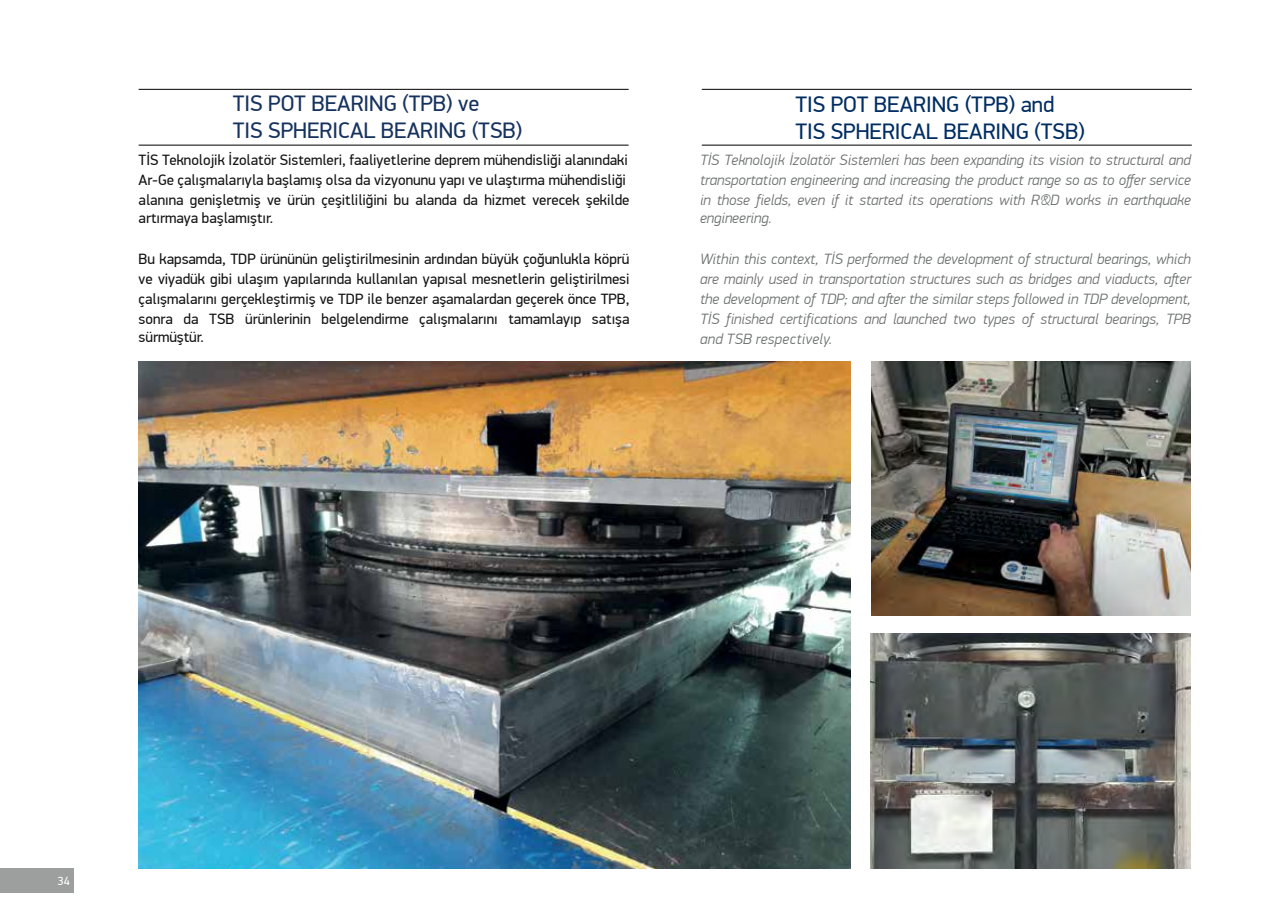
<style>
.page{position:relative;width:1276px;height:919px;background:#fff}
.page>*{position:absolute;margin:0;border:0;box-sizing:border-box;transform-origin:0 0}
.t1{font:22.5px/27px "PF Din Display Pro";color:#012d63}
.t2{font:22.5px/27px "PF Din Display Pro";color:#16325e}
.t3{font:italic 300 15px/20.1px "PF Din Display Pro";color:#6e7070;text-align:justify}
.t4{font:15px/20.1px "PF Din Display Pro";color:#121212}
.t5{font:12px "PF Din Display Pro";color:#fff}
.s1{font-size:13.5px}
</style>
<div class="page">
<img style="left:139px;top:361px;width:711px;height:507px">
<img style="left:871px;top:633px;width:319px;height:235px">
<img style="left:871px;top:361px;width:320px;height:254px">
<hr style="left:702px;top:145px;width:489px;height:1px;background:#000">
<hr style="left:139px;top:145px;width:489px;height:1px;background:#000">
<hr style="left:702px;top:89px;width:489px;height:1px;background:#000">
<hr style="left:139px;top:89px;width:489px;height:1px;background:#000">
<div style="left:0;top:868px;width:73px;height:25px;background:#9d9f9e"></div>
<h1 class="t2" style="left:233px;top:90px;width:291px">TIS POT BEARING (TPB) ve<br>TIS SPHERICAL BEARING (TSB)</h1>
<h1 class="t1" style="left:795px;top:91px;width:291px">TIS POT BEARING (TPB) and<br>TIS SPHERICAL BEARING (TSB)</h1>
<p class="t4" style="left:139px;top:150px;width:492px">TİS Teknolojik İzolatör Sistemleri, faaliyetlerine deprem mühendisliği alanındaki<br>Ar-Ge çalışmalarıyla başlamış olsa da vizyonunu yapı ve ulaştırma mühendisliği alanına genişletmiş ve ürün çeşitliliğini bu alanda da hizmet verecek şekilde</p>
<p class="t4" style="left:139px;top:208px;width:136px">artırmaya başlamıştır.</p>
<p class="t4" style="left:139px;top:249px;width:492px;text-align:justify">Bu kapsamda, TDP ürününün geliştirilmesinin ardından büyük çoğunlukla köprü ve viyadük gibi ulaşım yapılarında kullanılan yapısal mesnetlerin geliştirilmesi çalışmalarını gerçekleştirmiş ve TDP ile benzer aşamalardan geçerek önce TPB, sonra da TSB ürünlerinin belgelendirme çalışmalarını tamamlayıp satışa</p>
<p class="t4" style="left:139px;top:327px;width:67px">sürmüştür.</p>
<p class="t3" style="left:700px;top:150px;width:492px">TİS Teknolojik İzolatör Sistemleri has been expanding its vision to structural and transportation engineering and increasing the product range so as to offer service in those fields, even if it started its operations with R<span class="s1">&amp;</span>D works in earthquake</p>
<p class="t3" style="left:700px;top:208px;width:73px">engineering.</p>
<p class="t3" style="left:700px;top:248px;width:492px">Within this context, TİS performed the development of structural bearings, which are mainly used in transportation structures such as bridges and viaducts, after the development of TDP; and after the similar steps followed in TDP development, TİS finished certifications and launched two types of structural bearings, TPB and TSB respectively.</p>
<p class="t5" style="left:58px;top:873px;width:13px">34</p>
</div>
